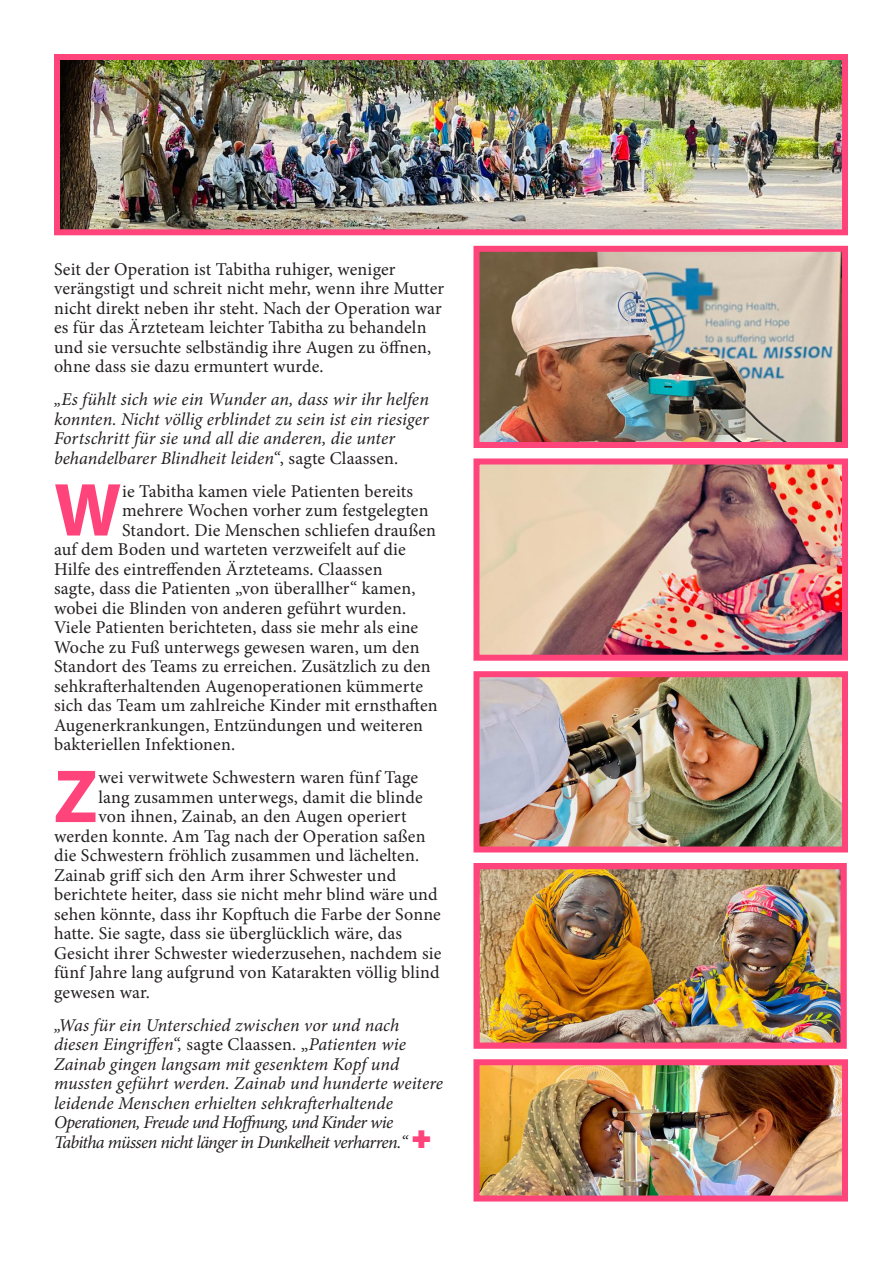
<style>
.page{position:relative;width:893px;height:1263px;background:#fff}
.page>*{position:absolute;margin:0;border:0;box-sizing:border-box;transform-origin:0 0}
.Drop_Cap{font:700 75.9px "Myriad Pro";color:#ff447c}
.Drop_Cap-2{font:18px "Minion Pro";letter-spacing:.01em;color:#231f20}
.Body_Text{font:italic 18px/19.5px "Minion Pro";color:#231f20}
.Body_Text-2{font:18px/19.5px "Minion Pro";letter-spacing:.01em;color:#231f20}
.s1{font-style:normal}
</style>
<div class="page">
<img style="left:480px;top:870px;width:360px;height:172px">
<div style="left:473px;top:863px;width:374px;height:186px;border:6px solid #ff447c"></div>
<img style="left:480px;top:253px;width:361px;height:188px">
<div style="left:473px;top:246px;width:375px;height:202px;border:6px solid #ff447c"></div>
<img style="left:61px;top:61px;width:780px;height:167px">
<div style="left:54px;top:54px;width:794px;height:181px;border:6px solid #ff447c"></div>
<img style="left:480px;top:465px;width:361px;height:189px">
<div style="left:473px;top:458px;width:375px;height:203px;border:6px solid #ff447c"></div>
<img style="left:480px;top:678px;width:361px;height:167px">
<div style="left:473px;top:671px;width:375px;height:181px;border:6px solid #ff447c"></div>
<img style="left:480px;top:1066px;width:361px;height:128px">
<div style="left:473px;top:1059px;width:375px;height:142px;border:6px solid #ff447c"></div>
<p class="Body_Text-2" style="left:54px;top:259px;width:392px">Seit der Operation ist Tabitha ruhiger, weniger verängstigt und schreit nicht mehr, wenn ihre Mutter nicht direkt neben ihr steht. Nach der Operation war es für das Ärzteteam leichter Tabitha zu behandeln und sie versuchte selbständig ihre Augen zu öffnen, ohne dass sie dazu ermuntert wurde.</p>
<p class="Body_Text" style="left:54px;top:389px;width:376px">„Es fühlt sich wie ein Wunder an, dass wir ihr helfen konnten. Nicht völlig erblindet zu sein ist ein riesiger Fortschritt für sie und all die anderen, die unter behandelbarer Blindheit leiden“<span class="s1">, sagte Claassen.</span></p>
<p class="Drop_Cap" style="left:54px;top:460px;width:69px">W</p>
<p class="Drop_Cap-2" style="left:122px;top:479px;width:293px">ie Tabitha kamen viele Patienten bereits</p>
<p class="Drop_Cap-2" style="left:122px;top:498px;width:308px">mehrere Wochen vorher zum festgelegten</p>
<p class="Drop_Cap-2" style="left:122px;top:518px;width:315px">Standort. Die Menschen schliefen draußen</p>
<p class="Drop_Cap-2" style="left:54px;top:537px;width:353px">auf dem Boden und warteten verzweifelt auf die</p>
<p class="Drop_Cap-2" style="left:54px;top:557px;width:330px">Hilfe des eintreffenden Ärzteteams. Claassen</p>
<p class="Drop_Cap-2" style="left:54px;top:576px;width:363px">sagte, dass die Patienten „von überallher“ kamen,</p>
<p class="Drop_Cap-2" style="left:54px;top:596px;width:354px">wobei die Blinden von anderen geführt wurden.</p>
<p class="Drop_Cap-2" style="left:54px;top:615px;width:366px">Viele Patienten berichteten, dass sie mehr als eine</p>
<p class="Drop_Cap-2" style="left:54px;top:635px;width:367px">Woche zu Fuß unterwegs gewesen waren, um den</p>
<p class="Drop_Cap-2" style="left:54px;top:654px;width:378px">Standort des Teams zu erreichen. Zusätzlich zu den</p>
<p class="Drop_Cap-2" style="left:54px;top:674px;width:370px">sehkrafterhaltenden Augenoperationen kümmerte</p>
<p class="Drop_Cap-2" style="left:54px;top:693px;width:385px">sich das Team um zahlreiche Kinder mit ernsthaften</p>
<p class="Drop_Cap-2" style="left:54px;top:713px;width:371px">Augenerkrankungen, Entzündungen und weiteren</p>
<p class="Drop_Cap-2" style="left:54px;top:732px;width:183px">bakteriellen Infektionen.</p>
<p class="Drop_Cap" style="left:54px;top:747px;width:45px">Z</p>
<p class="Drop_Cap-2" style="left:99px;top:765px;width:321px">wei verwitwete Schwestern waren fünf Tage</p>
<p class="Drop_Cap-2" style="left:99px;top:785px;width:326px">lang zusammen unterwegs, damit die blinde</p>
<p class="Drop_Cap-2" style="left:99px;top:804px;width:309px">von ihnen, Zainab, an den Augen operiert</p>
<p class="Drop_Cap-2" style="left:54px;top:824px;width:373px">werden konnte. Am Tag nach der Operation saßen</p>
<p class="Drop_Cap-2" style="left:54px;top:843px;width:367px">die Schwestern fröhlich zusammen und lächelten.</p>
<p class="Drop_Cap-2" style="left:54px;top:863px;width:344px">Zainab griff sich den Arm ihrer Schwester und</p>
<p class="Drop_Cap-2" style="left:54px;top:882px;width:385px">berichtete heiter, dass sie nicht mehr blind wäre und</p>
<p class="Drop_Cap-2" style="left:54px;top:902px;width:388px">sehen könnte, dass ihr Kopftuch die Farbe der Sonne</p>
<p class="Drop_Cap-2" style="left:54px;top:921px;width:350px">hatte. Sie sagte, dass sie überglücklich wäre, das</p>
<p class="Drop_Cap-2" style="left:54px;top:941px;width:389px">Gesicht ihrer Schwester wiederzusehen, nachdem sie</p>
<p class="Drop_Cap-2" style="left:54px;top:960px;width:387px">fünf Jahre lang aufgrund von Katarakten völlig blind</p>
<p class="Drop_Cap-2" style="left:54px;top:980px;width:97px">gewesen war.</p>
<p class="Body_Text" style="left:54px;top:1015px;width:391px">„Was für ein Unterschied zwischen vor und nach diesen Eingriffen“, <span class="s1">sagte Claassen. „</span>Patienten wie Zainab gingen langsam mit gesenktem Kopf und mussten geführt werden. Zainab und hunderte weitere leidende Menschen erhielten sehkrafterhaltende Operationen, Freude und Hoffnung, und Kinder wie Tabitha müssen nicht länger in Dunkelheit verharren.“</p>
</div>
